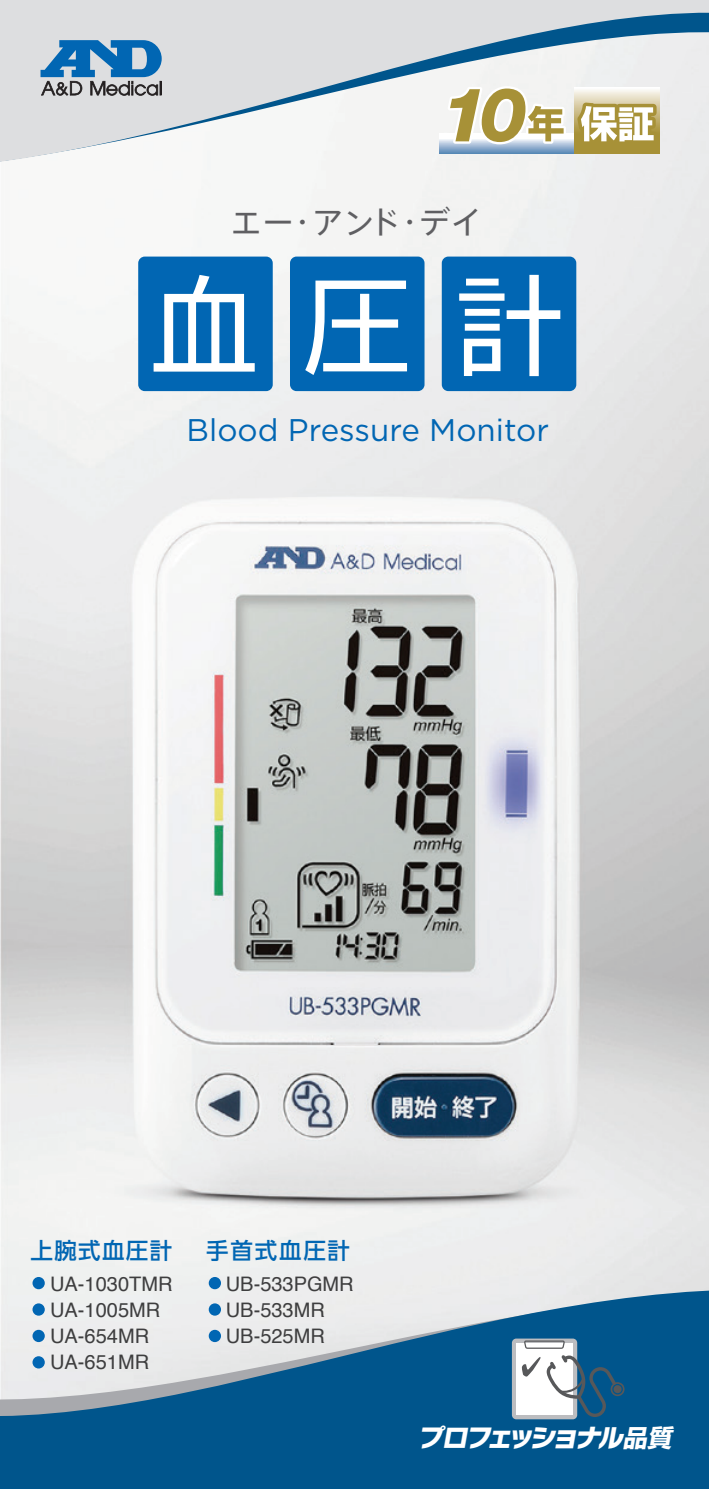
<style>
.page{position:relative;width:709px;height:1489px;background:#fff}
.page>*{position:absolute;margin:0;border:0;box-sizing:border-box;transform-origin:0 0}
.t1{font:110px "Axis Pro N";color:#fff}
.t2{font:31.5px "Axis Pro N";letter-spacing:.01em;color:#5f5f62}
.t3{font:31.25px "Gotham";color:#0166b3}
.t4{font:italic 800 24.5px "Typelabo N Std";color:#fff}
.t5{font:500 22.5px "UD Shin Go Pro";letter-spacing:.07em;color:#0166b3}
.t6{font:20px/26.2px "Helvetica";color:#3e3e3f}
.s1{font-family:"Shin Go Pro";font-weight:700;font-size:24.25px}
</style>
<div class="page">
<img style="left:0;top:263px;width:709px;height:904px">
<div style="left:442px;top:256px;width:134px;height:135px;background:#0166b3;border-radius:7px"></div>
<div style="left:138px;top:256px;width:135px;height:135px;background:#0166b3;border-radius:7px"></div>
<div style="left:290px;top:256px;width:134px;height:135px;background:#0166b3;border-radius:7px"></div>
<svg style="left:1px;top:1167px;width:708px;height:59px;fill:#ececed"></svg>
<svg style="left:0;top:1226px;width:709px;height:262px;background:#75a0bb"></svg>
<svg style="left:138px;top:205px;width:571px;height:58px;fill:#f3f3f2"></svg>
<svg style="left:0;top:0;width:709px;height:205px"></svg>
<svg style="left:41px;top:40px;width:121px;height:56px;background:#6895b7"></svg>
<svg style="left:512px;top:1338px;width:112px;height:81px"></svg>
<div style="left:439px;top:134px;width:135px;height:20px;background:linear-gradient(to bottom,#fff,#5e8bb8)"></div>
<svg style="left:574px;top:87px;width:86px;height:67px;background:#d1c597"></svg>
<svg style="left:577px;top:102px;width:80px;height:43px"></svg>
<svg style="left:447px;top:86px;width:119px;height:58px"></svg>
<h2 class="t2" style="left:230px;top:206px;width:253px">エー・アンド・デイ</h2>
<h1 class="t1" style="left:149px;top:270px;width:417px">血圧計</h1>
<h3 class="t3" style="left:186px;top:410px;width:364px">Blood Pressure Monitor</h3>
<p class="t5" style="left:30px;top:1231px;width:143px">上腕式血圧計</p>
<p class="t5" style="left:206px;top:1231px;width:146px">手首式血圧計</p>
<p class="t6" style="left:50px;top:1270px;width:124px">UA-1030TMR<br>UA-1005MR<br>UA-654MR<br>UA-651MR</p>
<p class="t6" style="left:226px;top:1270px;width:129px">UB-533PGMR<br>UB-533MR<br>UB-525MR</p>
<p class="t4" style="left:417px;top:1419px;width:261px">プロフェッショナル<span class="s1">品質</span></p>
</div>
